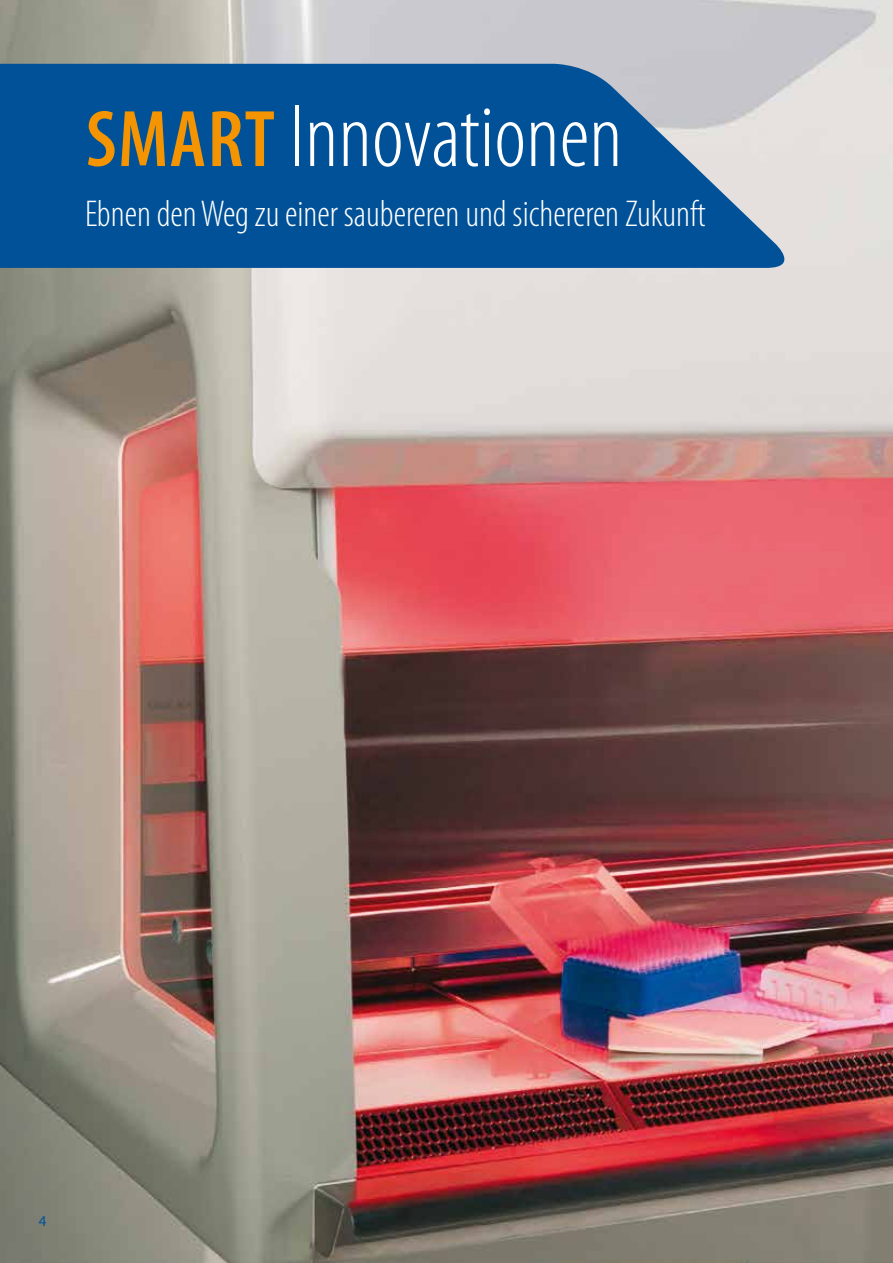
<style>
.page{position:relative;width:893px;height:1263px;background:#fff}
.page>*{position:absolute;margin:0;border:0;box-sizing:border-box;transform-origin:0 0}
.t1{font:300 condensed 90px "Myriad Pro";color:#fff}
.t2{font:300 condensed 37.5px "Myriad Pro";color:#fff}
.t3{font:15px "Myriad Pro";color:#005198}
.s1{font-weight:600;font-size:81px;color:#f39400}
</style>
<div class="page">
<img style="left:0;top:0;width:893px;height:1263px">
<svg style="left:0;top:64px;width:800px;height:204px;background:#175f9e"></svg>
<h1 class="t1" style="left:86px;top:83px;width:538px"><span class="s1">SMART</span> Innovationen</h1>
<p class="t2" style="left:85px;top:191px;width:622px">Ebnen den Weg zu einer saubereren und sichereren Zukunft</p>
<p class="t3" style="left:39px;top:1212px;width:9px">4</p>
</div>
